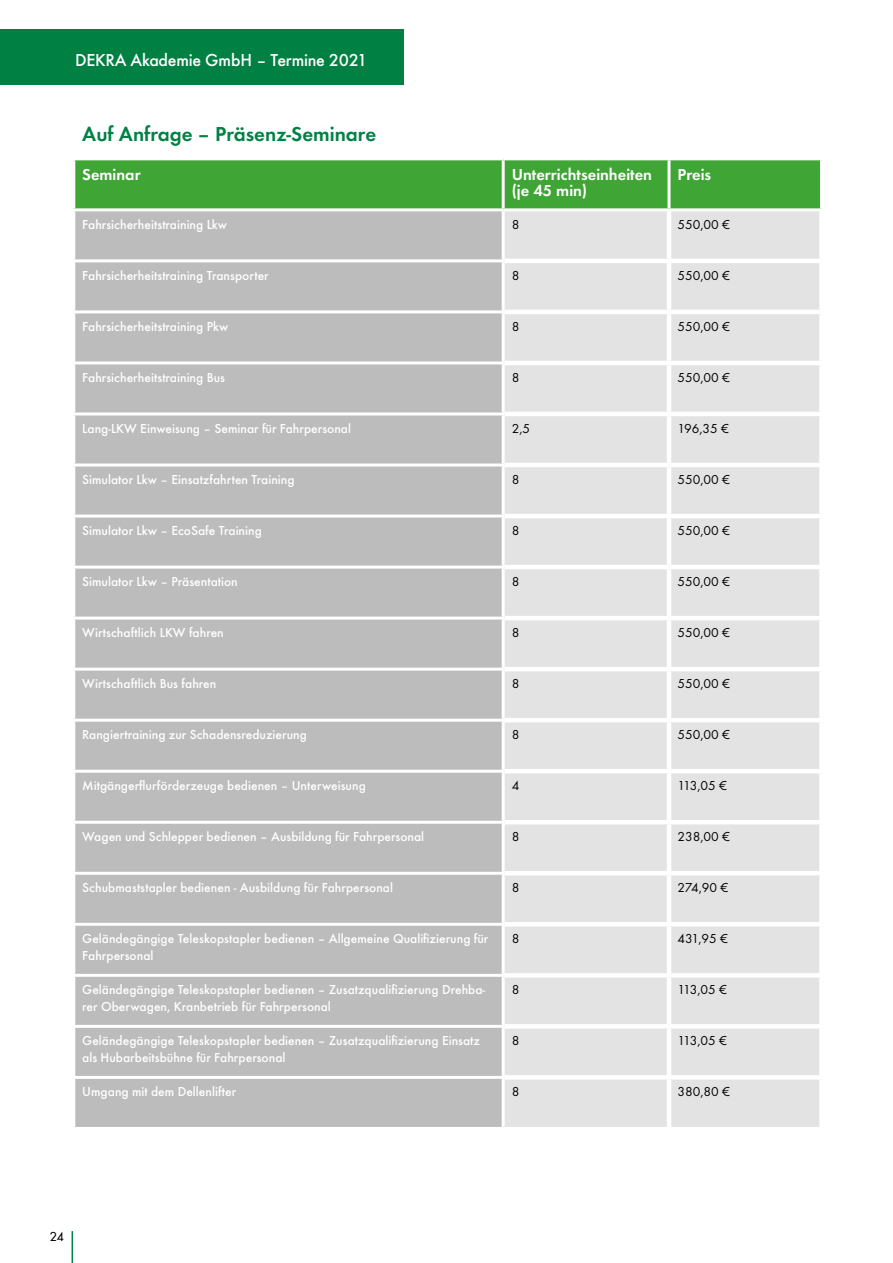
<style>
.page{position:relative;width:893px;height:1263px;background:#fff}
.page>*{position:absolute;margin:0;border:0;box-sizing:border-box;transform-origin:0 0}
.t1{font:21px "Futura TOT Dem";color:#008244}
.t2{font:500 18px "Futura TOT";letter-spacing:-.015em;color:#fff}
.t3{font:16.5px/16.5px "Futura TOT Dem";color:#fff}
.t4{font:500 13.5px/16.5px "Futura TOT";color:#fff}
.t5{font:13.5px "Futura TOT Boo";color:#000}
.t6{font:500 12px "Futura Com";color:#000}
</style>
<div class="page">
<hr style="left:72px;top:1231px;width:1px;height:32px;background:#008244">
<div style="left:0;top:30px;width:404px;height:55px;background:#008042"></div>
<div style="left:75px;top:160px;width:745px;height:48px;background:#3fa535"></div>
<div style="left:75px;top:211px;width:427px;height:916px;background:#bcbcbc"></div>
<div style="left:505px;top:211px;width:314px;height:916px;background:#e3e3e3"></div>
<hr style="left:667px;top:160px;width:3px;height:48px;background:#fff">
<hr style="left:72px;top:259px;width:433px;height:3px;background:#fff">
<hr style="left:72px;top:310px;width:433px;height:3px;background:#fff">
<hr style="left:72px;top:361px;width:433px;height:3px;background:#fff">
<hr style="left:72px;top:412px;width:433px;height:3px;background:#fff">
<hr style="left:72px;top:463px;width:433px;height:3px;background:#fff">
<hr style="left:72px;top:514px;width:433px;height:3px;background:#fff">
<hr style="left:72px;top:566px;width:433px;height:3px;background:#fff">
<hr style="left:72px;top:617px;width:433px;height:3px;background:#fff">
<hr style="left:72px;top:668px;width:433px;height:3px;background:#fff">
<hr style="left:72px;top:719px;width:433px;height:3px;background:#fff">
<hr style="left:72px;top:770px;width:433px;height:3px;background:#fff">
<hr style="left:72px;top:821px;width:433px;height:3px;background:#fff">
<hr style="left:72px;top:872px;width:433px;height:3px;background:#fff">
<hr style="left:72px;top:923px;width:433px;height:3px;background:#fff">
<hr style="left:72px;top:974px;width:433px;height:3px;background:#fff">
<hr style="left:72px;top:1025px;width:433px;height:3px;background:#fff">
<hr style="left:72px;top:1076px;width:433px;height:3px;background:#fff">
<hr style="left:667px;top:211px;width:4px;height:48px;background:#fff">
<hr style="left:505px;top:259px;width:164px;height:4px;background:#fff">
<hr style="left:669px;top:259px;width:155px;height:4px;background:#fff">
<hr style="left:667px;top:263px;width:4px;height:47px;background:#fff">
<hr style="left:505px;top:310px;width:164px;height:4px;background:#fff">
<hr style="left:669px;top:310px;width:155px;height:4px;background:#fff">
<hr style="left:667px;top:314px;width:4px;height:47px;background:#fff">
<hr style="left:505px;top:361px;width:164px;height:4px;background:#fff">
<hr style="left:669px;top:361px;width:155px;height:4px;background:#fff">
<hr style="left:667px;top:365px;width:4px;height:47px;background:#fff">
<hr style="left:505px;top:412px;width:164px;height:4px;background:#fff">
<hr style="left:669px;top:412px;width:155px;height:4px;background:#fff">
<hr style="left:667px;top:416px;width:4px;height:47px;background:#fff">
<hr style="left:505px;top:463px;width:164px;height:4px;background:#fff">
<hr style="left:669px;top:463px;width:155px;height:4px;background:#fff">
<hr style="left:667px;top:467px;width:4px;height:47px;background:#fff">
<hr style="left:505px;top:514px;width:164px;height:4px;background:#fff">
<hr style="left:669px;top:514px;width:155px;height:4px;background:#fff">
<hr style="left:667px;top:518px;width:4px;height:47px;background:#fff">
<hr style="left:505px;top:565px;width:164px;height:4px;background:#fff">
<hr style="left:669px;top:565px;width:155px;height:4px;background:#fff">
<hr style="left:667px;top:569px;width:4px;height:47px;background:#fff">
<hr style="left:505px;top:616px;width:164px;height:4px;background:#fff">
<hr style="left:669px;top:616px;width:155px;height:4px;background:#fff">
<hr style="left:667px;top:620px;width:4px;height:47px;background:#fff">
<hr style="left:505px;top:667px;width:164px;height:4px;background:#fff">
<hr style="left:669px;top:667px;width:155px;height:4px;background:#fff">
<hr style="left:667px;top:671px;width:4px;height:47px;background:#fff">
<hr style="left:505px;top:718px;width:164px;height:4px;background:#fff">
<hr style="left:669px;top:718px;width:155px;height:4px;background:#fff">
<hr style="left:667px;top:722px;width:4px;height:47px;background:#fff">
<hr style="left:505px;top:769px;width:164px;height:4px;background:#fff">
<hr style="left:669px;top:769px;width:155px;height:4px;background:#fff">
<hr style="left:667px;top:773px;width:4px;height:47px;background:#fff">
<hr style="left:505px;top:820px;width:164px;height:4px;background:#fff">
<hr style="left:669px;top:820px;width:155px;height:4px;background:#fff">
<hr style="left:667px;top:824px;width:4px;height:47px;background:#fff">
<hr style="left:505px;top:871px;width:164px;height:4px;background:#fff">
<hr style="left:669px;top:871px;width:155px;height:4px;background:#fff">
<hr style="left:667px;top:875px;width:4px;height:47px;background:#fff">
<hr style="left:505px;top:922px;width:164px;height:4px;background:#fff">
<hr style="left:669px;top:922px;width:155px;height:4px;background:#fff">
<hr style="left:667px;top:926px;width:4px;height:47px;background:#fff">
<hr style="left:505px;top:973px;width:164px;height:4px;background:#fff">
<hr style="left:669px;top:973px;width:155px;height:4px;background:#fff">
<hr style="left:667px;top:977px;width:4px;height:47px;background:#fff">
<hr style="left:505px;top:1024px;width:164px;height:4px;background:#fff">
<hr style="left:669px;top:1024px;width:155px;height:4px;background:#fff">
<hr style="left:667px;top:1028px;width:4px;height:47px;background:#fff">
<hr style="left:505px;top:1075px;width:164px;height:4px;background:#fff">
<hr style="left:669px;top:1075px;width:155px;height:4px;background:#fff">
<hr style="left:667px;top:1079px;width:4px;height:48px;background:#fff">
<hr style="left:502px;top:160px;width:3px;height:48px;background:#fff">
<h2 class="t2" style="left:75px;top:50px;width:294px">DEKRA Akademie GmbH – Termine 2021</h2>
<h1 class="t1" style="left:82px;top:122px;width:295px">Auf Anfrage – Präsenz-Seminare</h1>
<p class="t3" style="left:82px;top:166px;width:60px">Seminar</p>
<p class="t3" style="left:512px;top:166px;width:142px">Unterrichtseinheiten (je 45 min)</p>
<p class="t3" style="left:677px;top:166px;width:35px">Preis</p>
<p class="t4" style="left:82px;top:216px;width:146px">Fahrsicherheitstraining Lkw</p>
<p class="t5" style="left:512px;top:216px;width:9px">8</p>
<p class="t5" style="left:677px;top:216px;width:54px">550,00 €</p>
<p class="t4" style="left:82px;top:267px;width:188px">Fahrsicherheitstraining Transporter</p>
<p class="t5" style="left:512px;top:267px;width:9px">8</p>
<p class="t5" style="left:677px;top:267px;width:54px">550,00 €</p>
<p class="t4" style="left:82px;top:318px;width:148px">Fahrsicherheitstraining Pkw</p>
<p class="t5" style="left:512px;top:318px;width:9px">8</p>
<p class="t5" style="left:677px;top:318px;width:54px">550,00 €</p>
<p class="t4" style="left:82px;top:369px;width:144px">Fahrsicherheitstraining Bus</p>
<p class="t5" style="left:512px;top:369px;width:9px">8</p>
<p class="t5" style="left:677px;top:369px;width:54px">550,00 €</p>
<p class="t4" style="left:82px;top:420px;width:270px">Lang-LKW Einweisung – Seminar für Fahrpersonal</p>
<p class="t5" style="left:512px;top:420px;width:20px">2,5</p>
<p class="t5" style="left:677px;top:420px;width:53px">196,35 €</p>
<p class="t4" style="left:82px;top:471px;width:214px">Simulator Lkw – Einsatzfahrten Training</p>
<p class="t5" style="left:512px;top:471px;width:9px">8</p>
<p class="t5" style="left:677px;top:471px;width:54px">550,00 €</p>
<p class="t4" style="left:82px;top:522px;width:181px">Simulator Lkw – EcoSafe Training</p>
<p class="t5" style="left:512px;top:522px;width:9px">8</p>
<p class="t5" style="left:677px;top:522px;width:54px">550,00 €</p>
<p class="t4" style="left:82px;top:573px;width:157px">Simulator Lkw – Präsentation</p>
<p class="t5" style="left:512px;top:573px;width:9px">8</p>
<p class="t5" style="left:677px;top:573px;width:54px">550,00 €</p>
<p class="t4" style="left:82px;top:624px;width:143px">Wirtschaftlich LKW fahren</p>
<p class="t5" style="left:512px;top:624px;width:9px">8</p>
<p class="t5" style="left:677px;top:624px;width:54px">550,00 €</p>
<p class="t4" style="left:82px;top:675px;width:136px">Wirtschaftlich Bus fahren</p>
<p class="t5" style="left:512px;top:675px;width:9px">8</p>
<p class="t5" style="left:677px;top:675px;width:54px">550,00 €</p>
<p class="t4" style="left:82px;top:726px;width:226px">Rangiertraining zur Schadensreduzierung</p>
<p class="t5" style="left:512px;top:726px;width:9px">8</p>
<p class="t5" style="left:677px;top:726px;width:54px">550,00 €</p>
<p class="t4" style="left:82px;top:777px;width:285px">Mitgängerflurförderzeuge bedienen – Unterweisung</p>
<p class="t5" style="left:512px;top:777px;width:9px">4</p>
<p class="t5" style="left:677px;top:777px;width:51px">113,05 €</p>
<p class="t4" style="left:82px;top:828px;width:343px">Wagen und Schlepper bedienen – Ausbildung für Fahrpersonal</p>
<p class="t5" style="left:512px;top:828px;width:9px">8</p>
<p class="t5" style="left:677px;top:828px;width:54px">238,00 €</p>
<p class="t4" style="left:82px;top:879px;width:312px">Schubmaststapler bedienen - Ausbildung für Fahrpersonal</p>
<p class="t5" style="left:512px;top:879px;width:9px">8</p>
<p class="t5" style="left:677px;top:879px;width:52px">274,90 €</p>
<p class="t4" style="left:82px;top:930px;width:408px">Geländegängige Teleskopstapler bedienen – Allgemeine Qualifizierung für<br>Fahrpersonal</p>
<p class="t5" style="left:512px;top:930px;width:9px">8</p>
<p class="t5" style="left:677px;top:930px;width:52px">431,95 €</p>
<p class="t4" style="left:82px;top:981px;width:404px">Geländegängige Teleskopstapler bedienen – Zusatzqualifizierung Drehba&shy;rer Oberwagen, Kranbetrieb für Fahrpersonal</p>
<p class="t5" style="left:512px;top:981px;width:9px">8</p>
<p class="t5" style="left:677px;top:981px;width:51px">113,05 €</p>
<p class="t4" style="left:82px;top:1032px;width:399px">Geländegängige Teleskopstapler bedienen – Zusatzqualifizierung Einsatz als Hubarbeitsbühne für Fahrpersonal</p>
<p class="t5" style="left:512px;top:1032px;width:9px">8</p>
<p class="t5" style="left:677px;top:1032px;width:51px">113,05 €</p>
<p class="t4" style="left:82px;top:1083px;width:156px">Umgang mit dem Dellenlifter</p>
<p class="t5" style="left:512px;top:1083px;width:9px">8</p>
<p class="t5" style="left:677px;top:1083px;width:54px">380,80 €</p>
<p class="t6" style="left:50px;top:1227px;width:15px">24</p>
</div>
